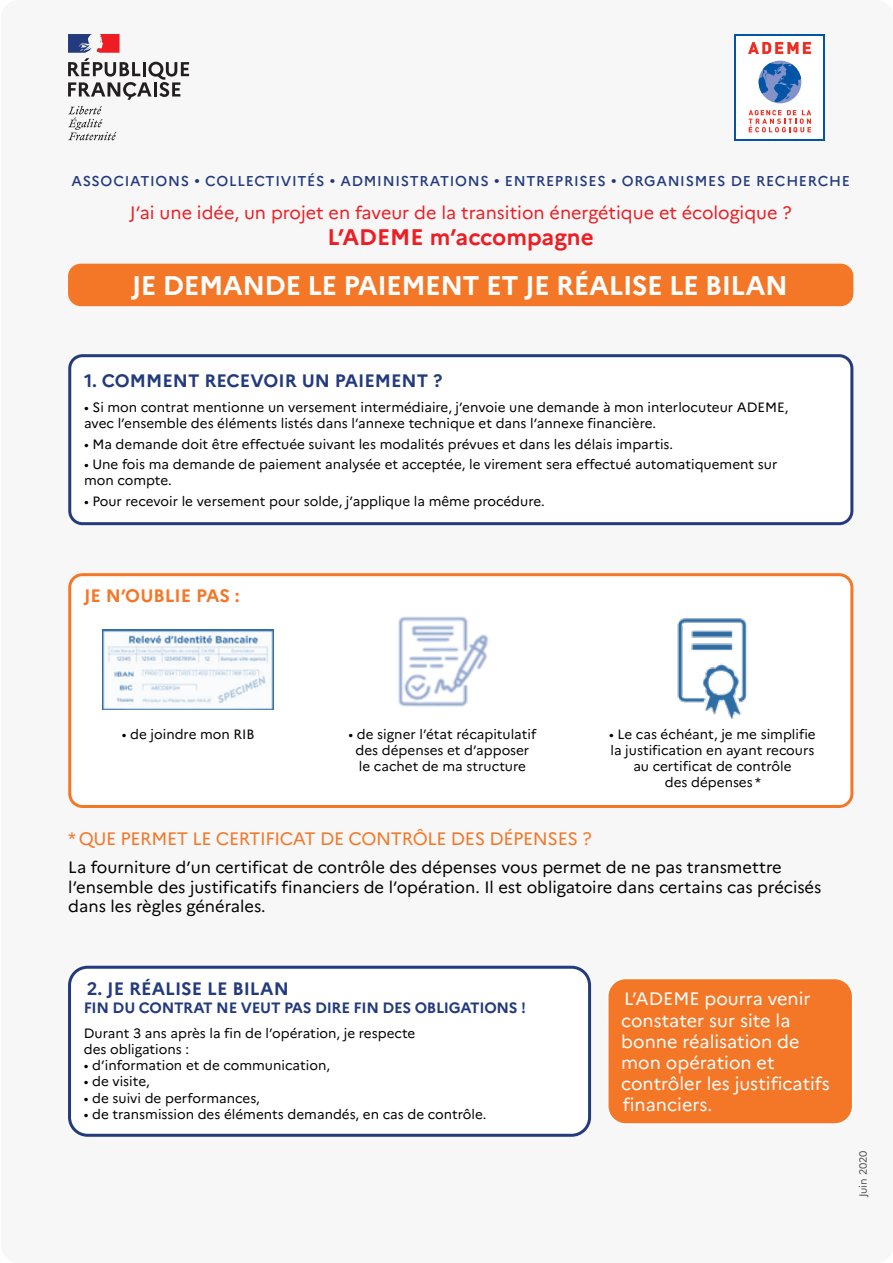
<style>
.page{position:relative;width:893px;height:1263px;background:#fff}
.page>*{position:absolute;margin:0;border:0;box-sizing:border-box;transform-origin:0 0}
.t1{font:700 27px "Marianne";letter-spacing:-.02em;color:#fff}
.t2{font:700 22.5px "Marianne";color:#ee1d23}
.t3{font:18px/21px "Marianne";color:#fff}
.t4{font:18px "Marianne";color:#ee1d23}
.t5{font:700 18px "Marianne";color:#233b7d}
.t6{font:18px "Marianne";letter-spacing:-.02em;color:#f47728}
.t7{font:700 18px "Marianne";color:#f47728}
.t8{font:16.5px/19.5px "Marianne";color:#000}
.t9{font:700 15px "Marianne";letter-spacing:-.02em;color:#233b7d}
.t10{font:500 14.25px "Marianne";letter-spacing:.05em;color:#233b7d}
.t11{font:13.5px/16.2px "Marianne";color:#000}
.t12{font:10.5px "Marianne";color:#535355}
</style>
<div class="page">
<div style="left:1px;top:0;width:892px;height:1263px;background:#f7f7f7;border-radius:18px"></div>
<div style="left:70px;top:356px;width:782px;height:168px;background:#fff;border-radius:13px"></div>
<div style="left:68px;top:354px;width:785px;height:171px;border:3px solid #233b7d;border-radius:13px"></div>
<div style="left:68px;top:264px;width:785px;height:42px;background:#f47728;border-radius:13px"></div>
<div style="left:70px;top:967px;width:520px;height:168px;background:#fff;border-radius:18px"></div>
<div style="left:68px;top:966px;width:523px;height:171px;border:3px solid #233b7d;border-radius:18px"></div>
<div style="left:608px;top:978px;width:245px;height:146px;background:#f47728;border-radius:18px"></div>
<div style="left:607px;top:978px;width:246px;height:147px;border:2px solid #fff;border-radius:18px"></div>
<div style="left:70px;top:575px;width:782px;height:231px;background:#fff;border-radius:13px"></div>
<div style="left:68px;top:573px;width:785px;height:235px;border:3px solid #f47728;border-radius:13px"></div>
<img style="left:398px;top:616px;width:91px;height:91px">
<img style="left:102px;top:630px;width:172px;height:80px">
<img style="left:677px;top:618px;width:70px;height:101px">
<svg style="left:735px;top:34px;width:90px;height:106px"></svg>
<div style="left:737px;top:36px;width:86px;height:102px;background:#fff"></div>
<svg style="left:759px;top:61px;width:42px;height:42px"></svg>
<svg style="left:748px;top:42px;width:63px;height:12px"></svg>
<svg style="left:748px;top:110px;width:63px;height:23px"></svg>
<svg style="left:68px;top:106px;width:48px;height:34px"></svg>
<svg style="left:68px;top:34px;width:121px;height:66px"></svg>
<p class="t10" style="left:72px;top:172px;width:780px">ASSOCIATIONS • COLLECTIVITÉS • ADMINISTRATIONS • ENTREPRISES • ORGANISMES DE RECHERCHE</p>
<p class="t4" style="left:130px;top:202px;width:663px">J’ai une idée, un projet en faveur de la transition énergétique et écologique ?</p>
<p class="t2" style="left:328px;top:223px;width:268px">L’ADEME m’accompagne</p>
<p class="t1" style="left:132px;top:269px;width:657px">JE DEMANDE LE PAIEMENT ET JE RÉALISE LE BILAN</p>
<p class="t5" style="left:84px;top:370px;width:360px">1. COMMENT RECEVOIR UN PAIEMENT ?</p>
<p class="t11" style="left:84px;top:399px;width:706px">• Si mon contrat mentionne un versement intermédiaire, j’envoie une demande à mon interlocuteur ADEME, avec l’ensemble des éléments listés dans l’annexe technique et dans l’annexe financière.</p>
<p class="t11" style="left:84px;top:436px;width:591px">• Ma demande doit être effectuée suivant les modalités prévues et dans les délais impartis.</p>
<p class="t11" style="left:84px;top:456px;width:695px">• Une fois ma demande de paiement analysée et acceptée, le virement sera effectué automatiquement sur mon compte.</p>
<p class="t11" style="left:84px;top:493px;width:462px">• Pour recevoir le versement pour solde, j’applique la même procédure.</p>
<p class="t7" style="left:84px;top:585px;width:157px">JE N’OUBLIE PAS :</p>
<p class="t11" style="left:122px;top:726px;width:134px">• de joindre mon RIB</p>
<p class="t11" style="left:609px;top:726px;width:208px;text-align:center">• Le cas échéant, je me simplifie la justification en ayant recours au certificat de contrôle<br>des dépenses *</p>
<p class="t11" style="left:348px;top:726px;width:189px;text-align:center">• de signer l’état récapitulatif des dépenses et d’apposer le cachet de ma structure</p>
<p class="t6" style="left:68px;top:828px;width:525px">* QUE PERMET LE CERTIFICAT DE CONTRÔLE DES DÉPENSES ?</p>
<p class="t8" style="left:68px;top:857px;width:755px">La fourniture d’un certificat de contrôle des dépenses vous permet de ne pas transmettre l’ensemble des justificatifs financiers de l’opération. Il est obligatoire dans certains cas précisés dans les règles générales.</p>
<p class="t5" style="left:87px;top:977px;width:204px">2. JE RÉALISE LE BILAN</p>
<p class="t9" style="left:84px;top:998px;width:444px">FIN DU CONTRAT NE VEUT PAS DIRE FIN DES OBLIGATIONS !</p>
<p class="t11" style="left:84px;top:1025px;width:333px">Durant 3 ans après la fin de l’opération, je respecte des obligations :</p>
<p class="t11" style="left:84px;top:1057px;width:248px">• d’information et de communication,</p>
<p class="t11" style="left:84px;top:1073px;width:68px">• de visite,</p>
<p class="t11" style="left:84px;top:1089px;width:178px">• de suivi de performances,</p>
<p class="t11" style="left:84px;top:1106px;width:404px">• de transmission des éléments demandés, en cas de contrôle.</p>
<p class="t3" style="left:621px;top:988px;width:210px">L’ADEME pourra venir constater sur site la bonne réalisation de mon opération et contrôler les justificatifs financiers.</p>
<p class="t12" style="left:857px;top:1197px;width:49px;rotate:-90deg">Juin 2020</p>
</div>
